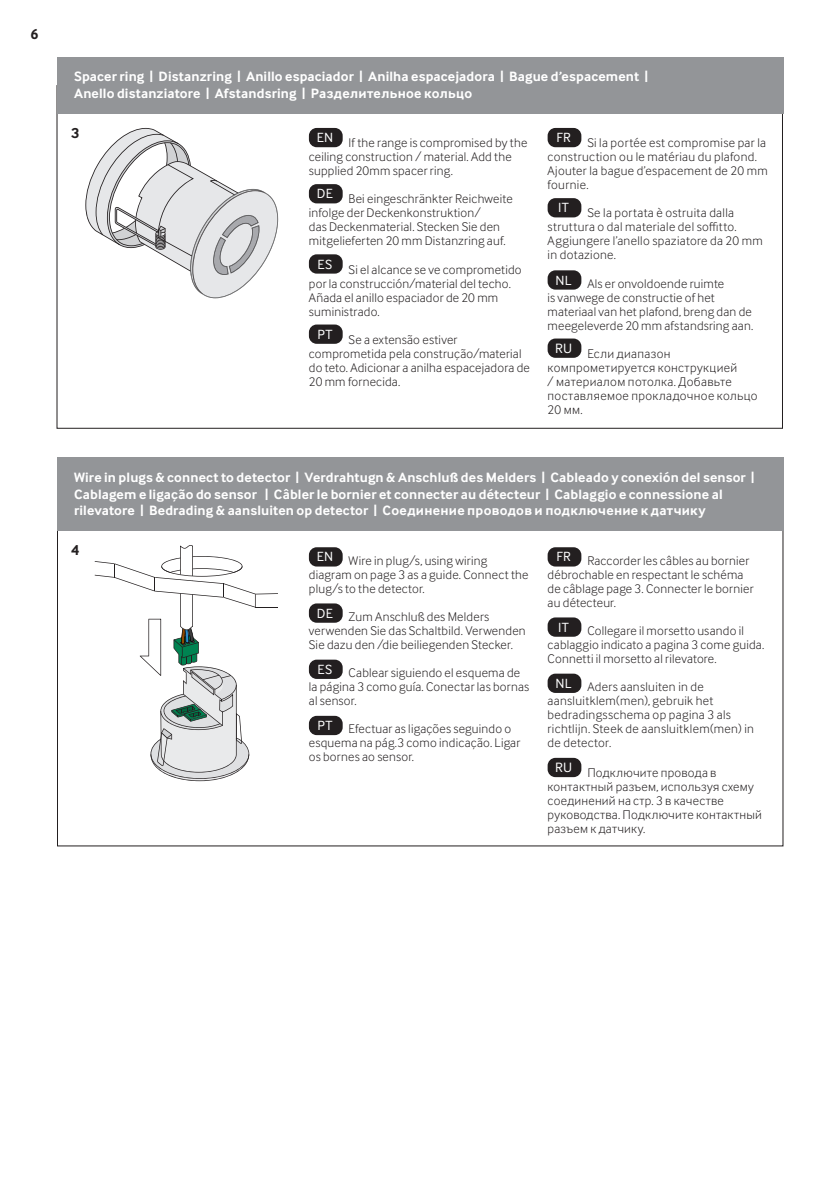
<style>
.page{position:relative;width:840px;height:1191px;background:#fff}
.page>*{position:absolute;margin:0;border:0;box-sizing:border-box;transform-origin:0 0}
.Body_Indent{font:700 15px "Inter Face";color:#231f20}
.Sub_Heading{font:700 14px/16.8px "Inter Face";letter-spacing:.01em;color:#fff}
.Sub_Heading-2{font:14px "Inter Face";color:#fff}
.Sub_Heading-3{font:13.8px "Inter Face";letter-spacing:.025em;color:#fff}
.Caption_Copy_N{font:300 13px/14px "Inter Face";letter-spacing:.02em;color:#231f20}
</style>
<div class="page">
<svg style="left:85px;top:128px;width:193px;height:170px"></svg>
<div style="left:57px;top:57px;width:726px;height:56px;background:#939598"></div>
<div style="left:309px;top:128px;width:33px;height:19px;background:#231f20;border-radius:8px"></div>
<div style="left:309px;top:184px;width:33px;height:19px;background:#231f20;border-radius:8px"></div>
<div style="left:309px;top:254px;width:33px;height:20px;background:#231f20;border-radius:8px"></div>
<div style="left:309px;top:324px;width:33px;height:20px;background:#231f20;border-radius:8px"></div>
<div style="left:547px;top:128px;width:34px;height:19px;background:#231f20;border-radius:8px"></div>
<div style="left:547px;top:198px;width:34px;height:19px;background:#231f20;border-radius:8px"></div>
<div style="left:547px;top:270px;width:34px;height:20px;background:#231f20;border-radius:8px"></div>
<div style="left:547px;top:338px;width:34px;height:20px;background:#231f20;border-radius:8px"></div>
<svg style="left:95px;top:545px;width:183px;height:236px"></svg>
<div style="left:57px;top:457px;width:726px;height:74px;background:#939598"></div>
<div style="left:309px;top:547px;width:33px;height:19px;background:#231f20;border-radius:8px"></div>
<div style="left:309px;top:603px;width:33px;height:20px;background:#231f20;border-radius:8px"></div>
<div style="left:309px;top:659px;width:33px;height:20px;background:#231f20;border-radius:8px"></div>
<div style="left:309px;top:716px;width:33px;height:19px;background:#231f20;border-radius:8px"></div>
<div style="left:547px;top:547px;width:34px;height:19px;background:#231f20;border-radius:8px"></div>
<div style="left:547px;top:617px;width:34px;height:20px;background:#231f20;border-radius:8px"></div>
<div style="left:547px;top:673px;width:34px;height:20px;background:#231f20;border-radius:8px"></div>
<div style="left:547px;top:758px;width:34px;height:19px;background:#231f20;border-radius:8px"></div>
<p class="Body_Indent" style="left:30px;top:25px;width:10px">6</p>
<p class="Sub_Heading" style="left:74px;top:68px;width:575px">Spacer ring | Distanzring | Anillo espaciador | Anilha espacejadora | Bague d’espacement |<br>Anello distanziatore | Afstandsring | Разделительное кольцо</p>
<p class="Sub_Heading-3" style="left:316px;top:130px;width:18px">EN</p>
<p class="Caption_Copy_N" style="left:309px;top:136px;width:220px;text-indent:40px">If the range is compromised by the ceiling construction / material. Add the supplied 20mm spacer ring.</p>
<p class="Sub_Heading-3" style="left:317px;top:186px;width:17px">DE</p>
<p class="Body_Indent" style="left:71px;top:124px;width:10px">3</p>
<p class="Sub_Heading-3" style="left:556px;top:130px;width:16px">FR</p>
<p class="Caption_Copy_N" style="left:547px;top:136px;width:221px;text-indent:40px">Si la portée est compromise par la construction ou le matériau du plafond.<br>Ajouter la bague d’espacement de 20 mm fournie.</p>
<p class="Sub_Heading-3" style="left:558px;top:200px;width:12px">IT</p>
<p class="Caption_Copy_N" style="left:309px;top:192px;width:205px;text-indent:40px">Bei eingeschränkter Reichweite infolge der Deckenkonstruktion/<br>das Deckenmaterial. Stecken Sie den mitgelieferten 20 mm Distanzring auf.</p>
<p class="Sub_Heading-3" style="left:317px;top:256px;width:16px">ES</p>
<p class="Caption_Copy_N" style="left:547px;top:206px;width:217px;text-indent:40px">Se la portata è ostruita dalla struttura o dal materiale del soffitto.<br>Aggiungere l’anello spaziatore da 20 mm in dotazione.</p>
<p class="Sub_Heading-3" style="left:555px;top:272px;width:18px">NL</p>
<p class="Caption_Copy_N" style="left:309px;top:262px;width:214px;text-indent:40px">Si el alcance se ve comprometido por la construcción/material del techo.<br>Añada el anillo espaciador de 20 mm suministrado.</p>
<p class="Sub_Heading-3" style="left:317px;top:326px;width:17px">PT</p>
<p class="Caption_Copy_N" style="left:309px;top:332px;width:222px;text-indent:40px">Se a extensão estiver comprometida pela construção/material do teto. Adicionar a anilha espacejadora de<br>20 mm fornecida.</p>
<p class="Caption_Copy_N" style="left:547px;top:276px;width:207px;text-indent:40px">Als er onvoldoende ruimte<br>is vanwege de constructie of het materiaal van het plafond, breng dan de meegeleverde 20 mm afstandsring aan.</p>
<p class="Sub_Heading-2" style="left:554px;top:340px;width:19px">RU</p>
<p class="Caption_Copy_N" style="left:547px;top:346px;width:211px;text-indent:40px">Если диапазон компрометируется конструкцией<br>/ материалом потолка. Добавьте поставляемое прокладочное кольцо<br>20 мм.</p>
<p class="Sub_Heading" style="left:74px;top:469px;width:682px">Wire in plugs &amp; connect to detector | Verdrahtugn &amp; Anschluß des Melders | Cableado y conexión del sensor |<br>Cablagem e ligação do sensor | Câbler le bornier et connecter au détecteur | Cablaggio e connessione al rilevatore | Bedrading &amp; aansluiten op detector | Соединение проводов и подключение к датчику</p>
<p class="Sub_Heading-3" style="left:316px;top:549px;width:18px">EN</p>
<p class="Body_Indent" style="left:71px;top:541px;width:10px">4</p>
<p class="Sub_Heading-3" style="left:556px;top:549px;width:16px">FR</p>
<p class="Caption_Copy_N" style="left:309px;top:553px;width:221px;text-indent:40px">Wire in plug/s, using wiring diagram on page 3 as a guide. Connect the plug/s to the detector.</p>
<p class="Sub_Heading-3" style="left:317px;top:605px;width:17px">DE</p>
<p class="Caption_Copy_N" style="left:547px;top:553px;width:207px;text-indent:40px">Raccorder les câbles au bornier débrochable en respectant le schéma de câblage page 3. Connecter le bornier au détecteur.</p>
<p class="Sub_Heading-3" style="left:558px;top:619px;width:12px">IT</p>
<p class="Caption_Copy_N" style="left:309px;top:609px;width:218px;text-indent:40px">Zum Anschluß des Melders verwenden Sie das Schaltbild. Verwenden<br>Sie dazu den /die beiliegenden Stecker.</p>
<p class="Sub_Heading-3" style="left:317px;top:661px;width:16px">ES</p>
<p class="Caption_Copy_N" style="left:547px;top:623px;width:218px;text-indent:40px">Collegare il morsetto usando il cablaggio indicato a pagina 3 come guida.<br>Connetti il morsetto al rilevatore.</p>
<p class="Sub_Heading-3" style="left:555px;top:675px;width:18px">NL</p>
<p class="Caption_Copy_N" style="left:309px;top:665px;width:221px;text-indent:40px">Cablear siguiendo el esquema de la página 3 como guía. Conectar las bornas al sensor.</p>
<p class="Sub_Heading-3" style="left:317px;top:717px;width:17px">PT</p>
<p class="Caption_Copy_N" style="left:547px;top:679px;width:208px;text-indent:40px">Aders aansluiten in de aansluitklem(men), gebruik het bedradingsschema op pagina 3 als richtlijn. Steek de aansluitklem(men) in de detector.</p>
<p class="Sub_Heading-2" style="left:554px;top:759px;width:19px">RU</p>
<p class="Caption_Copy_N" style="left:309px;top:721px;width:213px;text-indent:40px">Efectuar as ligações seguindo o esquema na pág.3 como indicação. Ligar os bornes ao sensor.</p>
<p class="Caption_Copy_N" style="left:547px;top:765px;width:216px;text-indent:40px">Подключите провода в контактный разъем, используя схему соединений на стр. 3 в качестве руководства. Подключите контактный разъем к датчику.</p>
</div>
